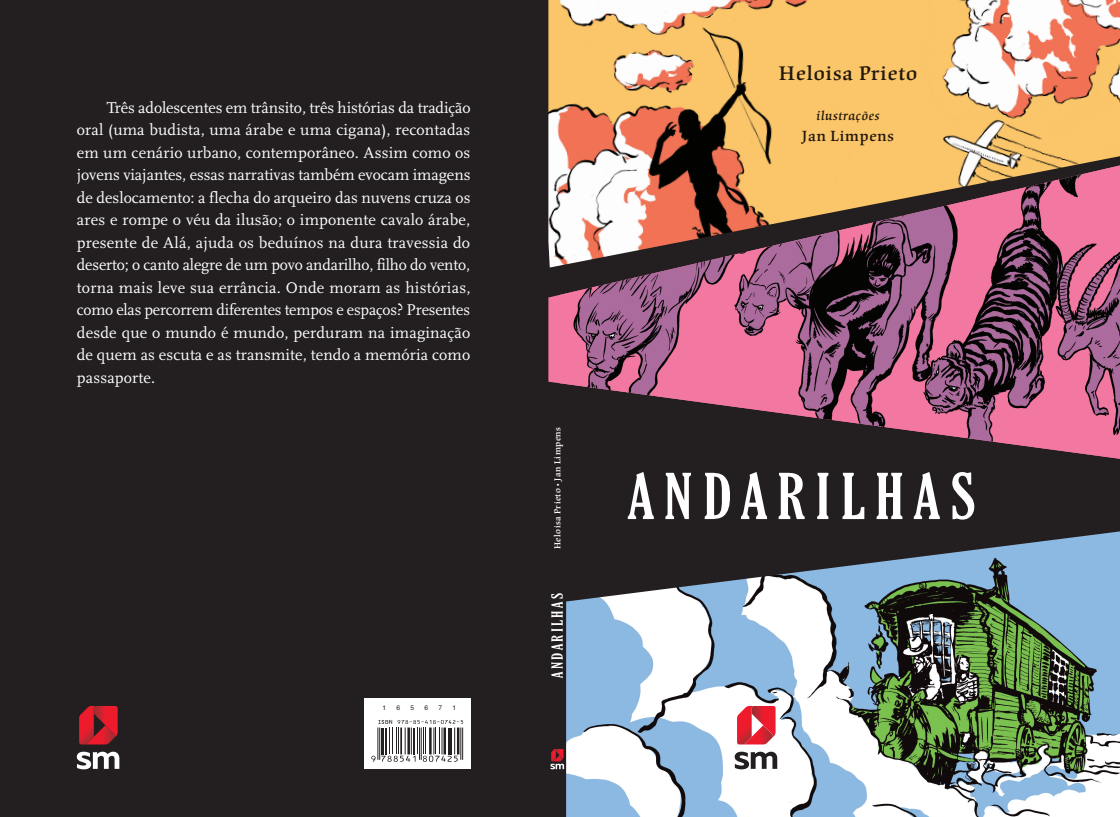
<style>
.page{position:relative;width:1120px;height:817px;background:#fff}
.page>*{position:absolute;margin:0;border:0;box-sizing:border-box;transform-origin:0 0}
.t1{font:700 extra-condensed 64px "Cheltenham BT";letter-spacing:.15em;color:#fff}
.t2{font:500 23.38px "Origami Std";letter-spacing:.05em;color:#231f20}
.t3{font:500 17.5px "Origami Std";letter-spacing:.05em;color:#231f20}
.t4{font:16.25px/22.5px "Scala";letter-spacing:.005em;color:#fff;text-align:justify}
.t5{font:700 extra-condensed 15.62px "Cheltenham BT";letter-spacing:.15em;color:#fff}
.t6{font:italic 500 15px "Origami Std";letter-spacing:.05em;color:#231f20}
.t7{font:500 10.25px "Origami Std";letter-spacing:.05em;color:#fff}
.t8{font:6.62px "Helvetica";color:#231f20}
</style>
<div class="page">
<div style="left:0;top:0;width:1119px;height:817px;background:#231f20"></div>
<img style="left:548px;top:0;width:571px;height:162px">
<img style="left:559px;top:162px;width:560px;height:297px">
<img style="left:566px;top:531px;width:553px;height:286px">
<div style="left:364px;top:698px;width:106px;height:71px;background:#fff"></div>
<svg style="left:371px;top:719px;width:92px;height:42px"></svg>
<svg style="left:734px;top:751px;width:43px;height:18px"></svg>
<svg style="left:737px;top:706px;width:38px;height:38px"></svg>
<svg style="left:550px;top:749px;width:14px;height:20px"></svg>
<svg style="left:77px;top:751px;width:42px;height:18px"></svg>
<svg style="left:79px;top:706px;width:39px;height:38px"></svg>
<svg style="left:1114px;top:813px;width:5px;height:4px"></svg>
<p class="t4" style="left:77px;top:96px;width:395px;text-indent:30px">Três adolescentes em trânsito, três histórias da tradição oral (uma budista, uma árabe e uma cigana), recontadas em um cenário urbano, contemporâneo. Assim como os jovens viajantes, essas narrativas também evocam imagens de deslocamento: a flecha do arqueiro das nuvens cruza os ares e rompe o véu da ilusão; o imponente cavalo árabe, presente de Alá, ajuda os beduínos na dura travessia do deserto; o canto alegre de um povo andarilho, filho do vento, torna mais leve sua errância. Onde moram as histórias, como elas percorrem diferentes tempos e espaços? Presentes desde que o mundo é mundo, perduram na imaginação de quem as escuta e as transmite, tendo a memória como passaporte.</p>
<p class="t8" style="left:382px;top:703px;width:5px">1</p>
<p class="t8" style="left:396px;top:703px;width:5px">6</p>
<p class="t8" style="left:410px;top:703px;width:5px">5</p>
<p class="t8" style="left:424px;top:703px;width:5px">6</p>
<p class="t8" style="left:438px;top:703px;width:5px">7</p>
<p class="t8" style="left:452px;top:703px;width:5px">1</p>
<h2 class="t2" style="left:778px;top:62px;width:140px">Heloisa Prieto</h2>
<p class="t6" style="left:816px;top:109px;width:64px">ilustrações</p>
<p class="t3" style="left:802px;top:128px;width:93px">Jan Limpens</p>
<p class="t7" style="left:552px;top:549px;width:123px;rotate:-90deg">Heloisa Prieto • Jan Limpens</p>
<p class="t5" style="left:547px;top:678px;width:86px;rotate:-90deg">ANDARILHAS</p>
<h1 class="t1" style="left:628px;top:457px;width:349px">ANDARILHAS</h1>
</div>
